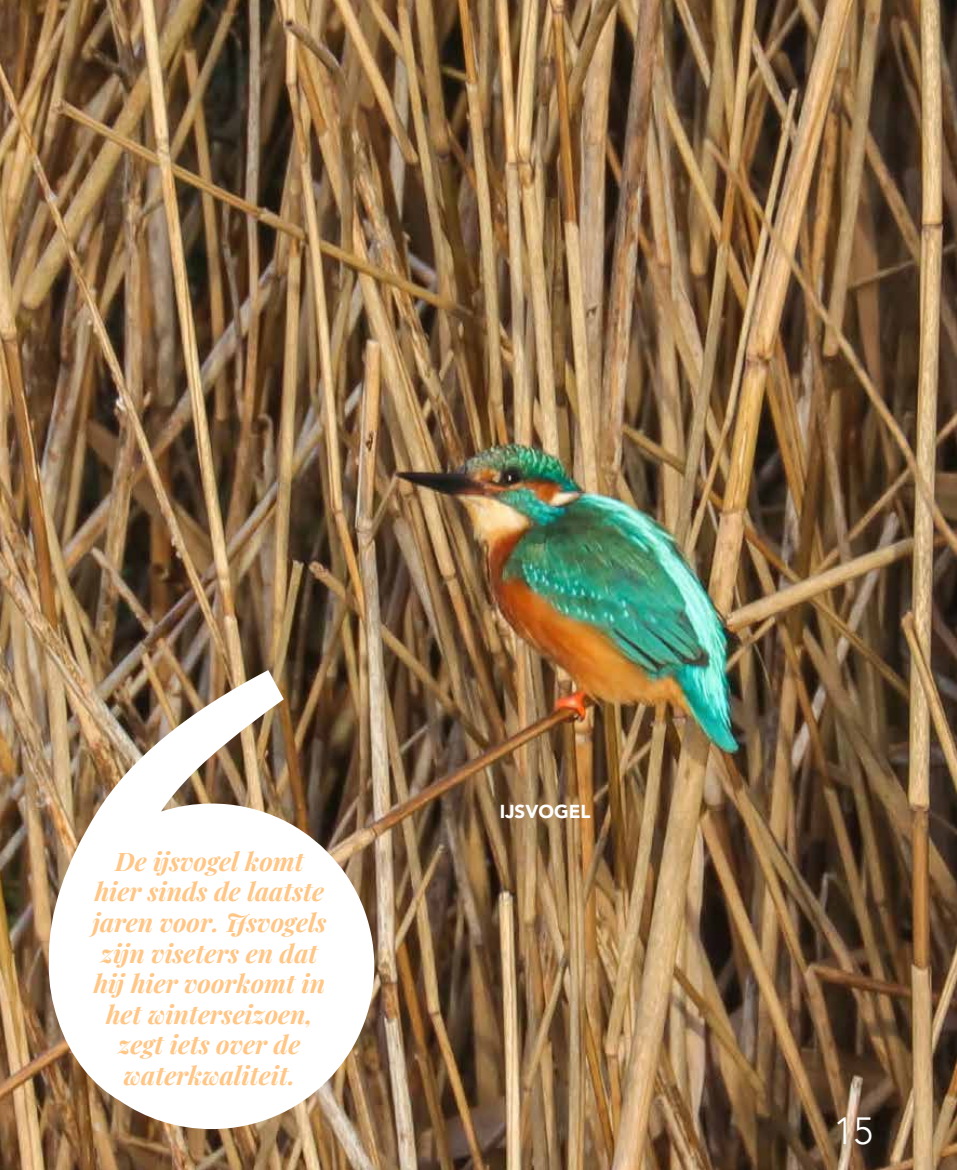
<style>
.page{position:relative;width:957px;height:1170px;background:#fff}
.page>*{position:absolute;margin:0;border:0;box-sizing:border-box;transform-origin:0 0}
.t1{font:300 37.8px "Avenir";color:#fff}
.t2{font:italic 700 25.5px/30.6px "Playfair Display";color:#ffc685;text-align:center}
.t3{font:900 18.75px "Avenir";color:#fff}
</style>
<div class="page">
<img style="left:0;top:0;width:957px;height:1169px">
<img style="left:49px;top:670px;width:325px;height:458px">
<p class="t2" style="left:92px;top:843px;width:236px">De ijsvogel komt hier sinds de laatste jaren voor. IJsvogels zijn viseters en dat hij hier voorkomt in het winterseizoen, zegt iets over de waterkwaliteit.</p>
<p class="t3" style="left:500px;top:794px;width:92px">IJSVOGEL</p>
<h1 class="t1" style="left:833px;top:1108px;width:41px">15</h1>
</div>
